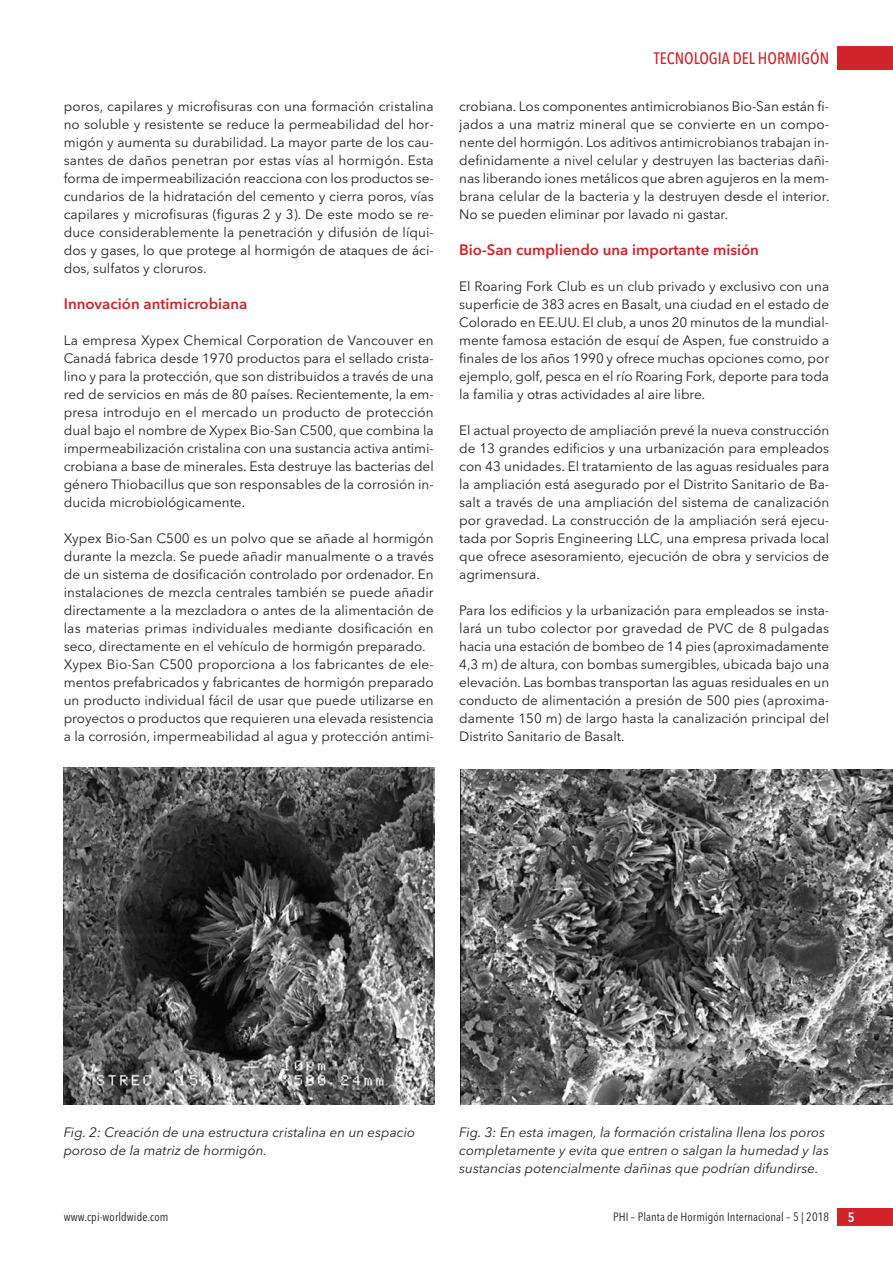
<style>
.page{position:relative;width:893px;height:1263px;background:#fff}
.page>*{position:absolute;margin:0;border:0;box-sizing:border-box;transform-origin:0 0}
.t1{font:500 16.5px "Avenir Next Condensed";color:#d1232a}
.t2{font:600 15px "Avenir Next";color:#d1232a}
.t3{font:13.5px/18px "Avenir Next";color:#231f20;text-align:justify}
.t4{font:italic 13.5px/18px "Avenir Next";color:#231f20}
.t5{font:600 13.5px "Avenir Next Condensed";color:#fff}
.t6{font:12px "Avenir Next Condensed";letter-spacing:.01em;color:#231f20}
</style>
<div class="page">
<img style="left:64px;top:767px;width:370px;height:338px">
<img style="left:461px;top:769px;width:432px;height:336px">
<div style="left:838px;top:47px;width:55px;height:23px;background:#d1232a"></div>
<div style="left:838px;top:1208px;width:55px;height:18px;background:#d1232a"></div>
<p class="t3" style="left:64px;top:98px;width:371px">poros, capilares y microfisuras con una formación cristalina no soluble y resistente se reduce la permeabilidad del hor&shy;migón y aumenta su durabilidad. La mayor parte de los cau&shy;santes de daños penetran por estas vías al hormigón. Esta forma de impermeabilización reacciona con los productos se&shy;cundarios de la hidratación del cemento y cierra poros, vías capilares y microfisuras (figuras 2 y 3). De este modo se re&shy;duce considerablemente la penetración y difusión de líqui&shy;dos y gases, lo que protege al hormigón de ataques de áci&shy;dos, sulfatos y cloruros.</p>
<p class="t2" style="left:64px;top:297px;width:185px">Innovación antimicrobiana</p>
<p class="t3" style="left:64px;top:332px;width:371px">La empresa Xypex Chemical Corporation de Vancouver en Canadá fabrica desde 1970 productos para el sellado crista&shy;lino y para la protección, que son distribuidos a través de una red de servicios en más de 80 países. Recientemente, la em&shy;presa introdujo en el mercado un producto de protección dual bajo el nombre de Xypex Bio-San C500, que combina la impermeabilización cristalina con una sustancia activa antimi&shy;crobiana a base de minerales. Esta destruye las bacterias del género Thiobacillus que son responsables de la corrosión in&shy;ducida microbiológicamente.</p>
<p class="t3" style="left:64px;top:530px;width:371px">Xypex Bio-San C500 es un polvo que se añade al hormigón durante la mezcla. Se puede añadir manualmente o a través de un sistema de dosificación controlado por ordenador. En instalaciones de mezcla centrales también se puede añadir directamente a la mezcladora o antes de la alimentación de las materias primas individuales mediante dosificación en seco, directamente en el vehículo de hormigón preparado.</p>
<p class="t3" style="left:64px;top:656px;width:371px">Xypex Bio-San C500 proporciona a los fabricantes de ele&shy;mentos prefabricados y fabricantes de hormigón preparado un producto individual fácil de usar que puede utilizarse en proyectos o productos que requieren una elevada resistencia a la corrosión, impermeabilidad al agua y protección antimi-</p>
<p class="t1" style="left:654px;top:48px;width:177px">TECNOLOGIA DEL HORMIGÓN</p>
<p class="t3" style="left:459px;top:98px;width:372px">crobiana. Los componentes antimicrobianos Bio-San están fi&shy;jados a una matriz mineral que se convierte en un compo&shy;nente del hormigón. Los aditivos antimicrobianos trabajan in&shy;definidamente a nivel celular y destruyen las bacterias dañi&shy;nas liberando iones metálicos que abren agujeros en la mem&shy;brana celular de la bacteria y la destruyen desde el interior.<br>No se pueden eliminar por lavado ni gastar.</p>
<p class="t2" style="left:459px;top:243px;width:301px">Bio-San cumpliendo una importante misión</p>
<p class="t3" style="left:459px;top:278px;width:371px">El Roaring Fork Club es un club privado y exclusivo con una superficie de 383 acres en Basalt, una ciudad en el estado de Colorado en EE.UU. El club, a unos 20 minutos de la mundial&shy;mente famosa estación de esquí de Aspen, fue construido a finales de los años 1990 y ofrece muchas opciones como, por ejemplo, golf, pesca en el río Roaring Fork, deporte para toda la familia y otras actividades al aire libre.</p>
<p class="t3" style="left:459px;top:422px;width:371px">El actual proyecto de ampliación prevé la nueva construcción de 13 grandes edificios y una urbanización para empleados con 43 unidades. El tratamiento de las aguas residuales para la ampliación está asegurado por el Distrito Sanitario de Ba&shy;salt a través de una ampliación del sistema de canalización por gravedad. La construcción de la ampliación será ejecu&shy;tada por Sopris Engineering LLC, una empresa privada local que ofrece asesoramiento, ejecución de obra y servicios de agrimensura.</p>
<p class="t3" style="left:459px;top:602px;width:371px">Para los edificios y la urbanización para empleados se insta&shy;lará un tubo colector por gravedad de PVC de 8 pulgadas hacia una estación de bombeo de 14 pies (aproximadamente 4,3 m) de altura, con bombas sumergibles, ubicada bajo una elevación. Las bombas transportan las aguas residuales en un conducto de alimentación a presión de 500 pies (aproxima&shy;damente 150 m) de largo hasta la canalización principal del Distrito Sanitario de Basalt.</p>
<p class="t4" style="left:64px;top:1124px;width:353px">Fig. 2: Creación de una estructura cristalina en un espacio poroso de la matriz de hormigón.</p>
<p class="t4" style="left:459px;top:1124px;width:371px">Fig. 3: En esta imagen, la formación cristalina llena los poros completamente y evita que entren o salgan la humedad y las sustancias potencialmente dañinas que podrían difundirse.</p>
<p class="t6" style="left:64px;top:1211px;width:106px">www.cpi-worldwide.com</p>
<p class="t6" style="left:613px;top:1211px;width:218px">PHI – Planta de Hormigón Internacional – 5 | 2018</p>
<p class="t5" style="left:848px;top:1209px;width:8px">5</p>
</div>
